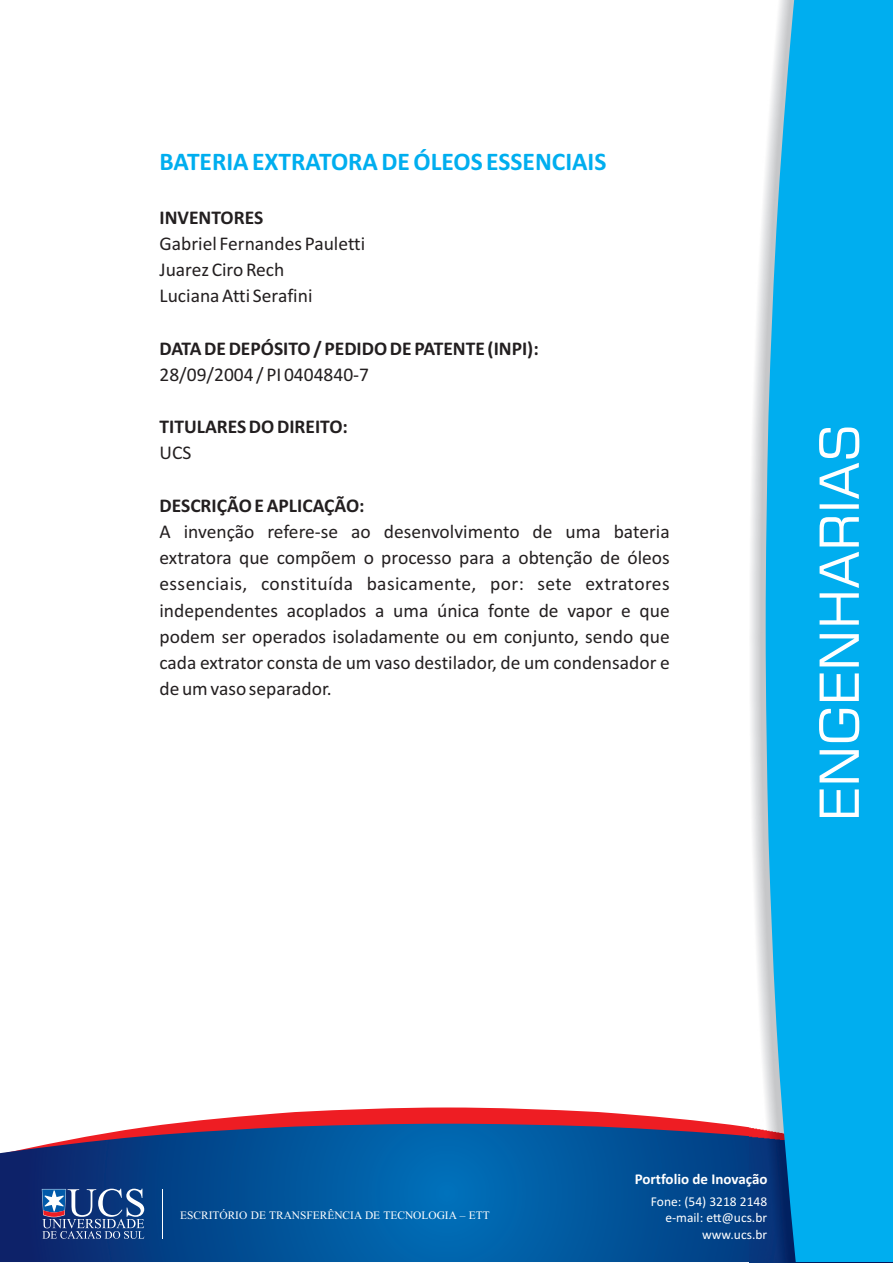
<style>
.page{position:relative;width:893px;height:1263px;background:#fff}
.page>*{position:absolute;margin:0;border:0;box-sizing:border-box;transform-origin:0 0}
.t1{font:700 25.5px "Calibri";color:#00aeef}
.t2{font:19.5px/26.2px "Calibri";color:#231f20}
.t3{font:700 19.5px "Calibri";color:#231f20}
.t4{font:700 15px "Calibri";color:#fff}
.t5{font:13.5px/16.5px "Calibri";color:#fff;text-align:right}
.t6{font:11.4px "Times New Roman";color:#fff}
</style>
<div class="page">
<svg style="left:169px;top:1107px;width:555px;height:17px;fill:#ee1d23"></svg>
<svg style="left:0;top:1124px;width:750px;height:138px;background:#0f5295"></svg>
<img style="left:750px;top:175px;width:143px;height:1088px">
<svg style="left:766px;top:0;width:127px;height:1262px;background:#0cadeb"></svg>
<svg style="left:819px;top:427px;width:40px;height:390px"></svg>
<svg style="left:42px;top:1189px;width:102px;height:50px;background:#466399"></svg>
<hr style="left:162px;top:1189px;width:1px;height:49px;background:#fff">
<h1 class="t1" style="left:159px;top:150px;width:448px">BATERIA EXTRATORA DE ÓLEOS ESSENCIAIS</h1>
<p class="t3" style="left:159px;top:209px;width:105px">INVENTORES</p>
<p class="t2" style="left:159px;top:232px;width:207px">Gabriel Fernandes Pauletti<br>Juarez Ciro Rech<br>Luciana Atti Serafini</p>
<p class="t3" style="left:159px;top:340px;width:381px">DATA DE DEPÓSITO / PEDIDO DE PATENTE (INPI):</p>
<p class="t2" style="left:159px;top:363px;width:211px">28/09/2004 / PI 0404840-7</p>
<p class="t3" style="left:159px;top:419px;width:190px">TITULARES DO DIREITO:</p>
<p class="t2" style="left:159px;top:441px;width:33px">UCS</p>
<p class="t3" style="left:159px;top:497px;width:207px">DESCRIÇÃO E APLICAÇÃO:</p>
<p class="t2" style="left:159px;top:520px;width:512px;text-align:justify">A invenção refere-se ao desenvolvimento de uma bateria extratora que compõem o processo para a obtenção de óleos essenciais, constituída basicamente, por: sete extratores independentes acoplados a uma única fonte de vapor e que podem ser operados isoladamente ou em conjunto, sendo que cada extrator consta de um vaso destilador, de um condensador e de um vaso separador.</p>
<p class="t6" style="left:180px;top:1211px;width:311px">ESCRITÓRIO DE TRANSFERÊNCIA DE TECNOLOGIA – ETT</p>
<p class="t4" style="left:635px;top:1172px;width:134px">Portfolio de Inovação</p>
<p class="t5" style="left:651px;top:1194px;width:118px">Fone: (54) 3218 2148 e-mail: ett@ucs.br www.ucs.br</p>
</div>
